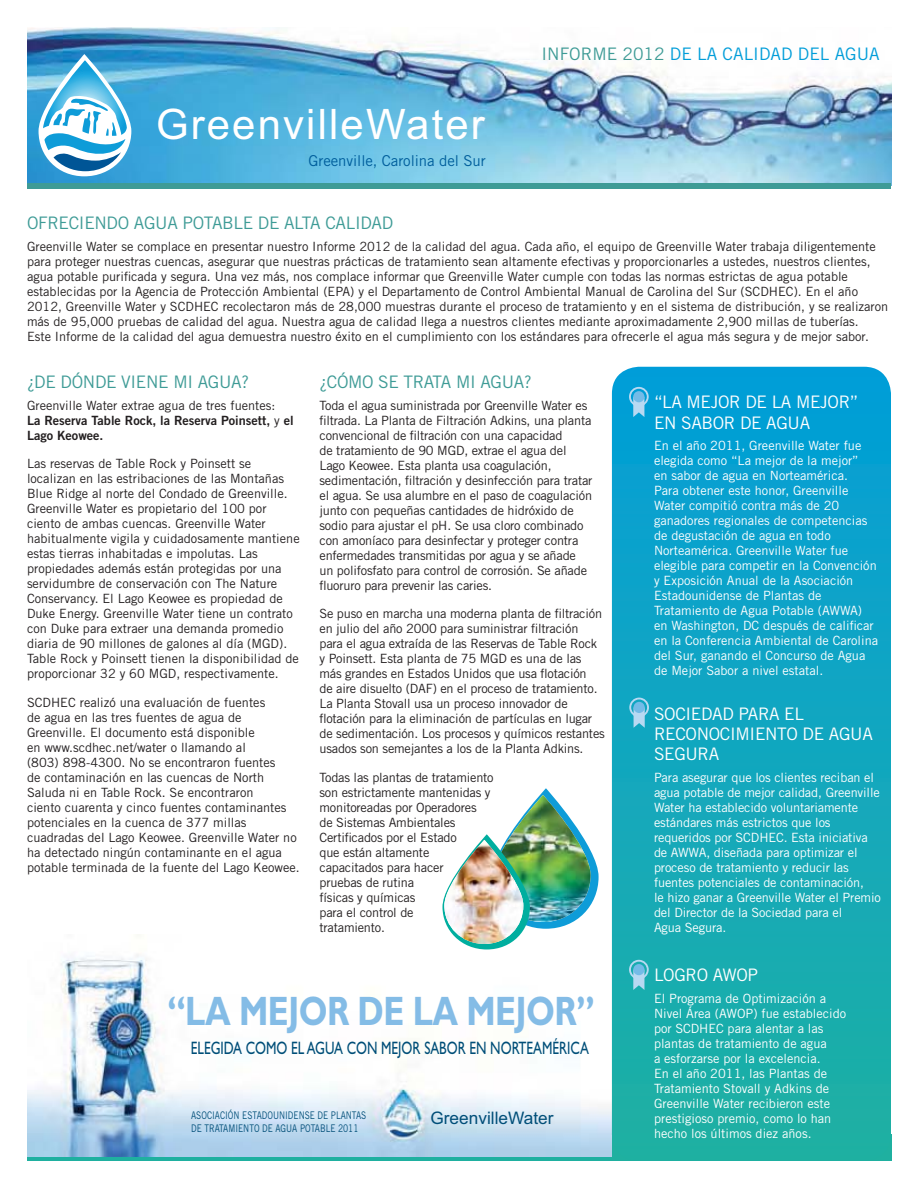
<style>
.page{position:relative;width:918px;height:1188px;background:#fff}
.page>*{position:absolute;margin:0;border:0;box-sizing:border-box;transform-origin:0 0}
.t1{font:42px "Arial";letter-spacing:.05em;color:#fff}
.t2{font:700 41.25px "Gill Sans";letter-spacing:-.015em;color:#84bce6;scale:.8 1}
.t3{font:18px "Gill Sans";color:#004e78;scale:.74 1}
.t4{font:17.25px/20.2px "Trade Gothic LT Std";letter-spacing:-.02em;color:#fff}
.t5{font:17.25px "Trade Gothic LT Std";letter-spacing:-.02em;color:#3e9b96}
.t6{font:17.25px "Trade Gothic LT Std";color:#009dd9}
.t7{font:17.25px "Arial";color:#004e78}
.t8{font:15px "Trade Gothic LT Std";letter-spacing:-.005em;color:#005e9c}
.t9{font:12.75px/15px "Trade Gothic LT Std";color:#231f20}
.t10{font:12.75px/15px "Trade Gothic LT Std";color:#fff}
.t11{font:12.75px/15px "Trade Gothic LT Std Bd 2";color:#231f20}
.t12{font:10.5px/12.6px "Trade Gothic LT Std";color:#004e78;scale:.8 1}
.s1{color:#3e9b96}
.s2{font-family:"Trade Gothic LT Std"}
</style>
<div class="page">
<img style="left:27px;top:27px;width:864px;height:156px">
<div style="left:27px;top:1135px;width:864px;height:26px;background:#1fb0a0"></div>
<img style="left:27px;top:935px;width:585px;height:222px">
<div style="left:612px;top:367px;width:279px;height:794px;background:linear-gradient(to bottom,#039ed8,#20b0a2);border-radius:27px"></div>
<div style="left:27px;top:183px;width:864px;height:6px;background:#3e9b96"></div>
<svg style="left:492px;top:788px;width:107px;height:141px"></svg>
<img style="left:494px;top:795px;width:97px;height:127px;border-radius:47px">
<svg style="left:443px;top:834px;width:87px;height:115px"></svg>
<img style="left:444px;top:840px;width:79px;height:104px;border-radius:39px">
<svg style="left:629px;top:387px;width:20px;height:30px"></svg>
<div style="left:633px;top:391px;width:11px;height:11px;background:#74bbe7;border-radius:50%"></div>
<svg style="left:629px;top:698px;width:20px;height:30px"></svg>
<div style="left:634px;top:702px;width:11px;height:11px;background:#74bbe7;border-radius:50%"></div>
<svg style="left:629px;top:960px;width:20px;height:30px"></svg>
<div style="left:633px;top:964px;width:11px;height:11px;background:#74bbe7;border-radius:50%"></div>
<svg style="left:39px;top:54px;width:92px;height:122px"></svg>
<svg style="left:43px;top:60px;width:84px;height:111px"></svg>
<h1 class="t1" style="left:156px;top:100px;width:330px">GreenvilleWater</h1>
<p class="t8" style="left:309px;top:155px;width:179px">Greenville, Carolina del Sur</p>
<h3 class="t6" style="left:542px;top:48px;width:340px"><span class="s1">INFORME 2012</span> DE LA CALIDAD DEL AGUA</h3>
<h3 class="t5" style="left:27px;top:217px;width:368px">OFRECIENDO AGUA POTABLE DE ALTA CALIDAD</h3>
<p class="t9" style="left:27px;top:240px;width:863px">Greenville Water se complace en presentar nuestro Informe 2012 de la calidad del agua. Cada año, el equipo de Greenville Water trabaja diligentemente para proteger nuestras cuencas, asegurar que nuestras prácticas de tratamiento sean altamente efectivas y proporcionarles a ustedes, nuestros clientes, agua potable purificada y segura. Una vez más, nos complace informar que Greenville Water cumple con todas las normas estrictas de agua potable establecidas por la Agencia de Protección Ambiental (EPA) y el Departamento de Control Ambiental Manual de Carolina del Sur (SCDHEC). En el año 2012, Greenville Water y SCDHEC recolectaron más de 28,000 muestras durante el proceso de tratamiento y en el sistema de distribución, y se realizaron más de 95,000 pruebas de calidad del agua. Nuestra agua de calidad llega a nuestros clientes mediante aproximadamente 2,900 millas de tuberías.<br>Este Informe de la calidad del agua demuestra nuestro éxito en el cumplimiento con los estándares para ofrecerle el agua más segura y de mejor sabor.</p>
<h3 class="t5" style="left:27px;top:376px;width:224px">¿DE DÓNDE VIENE MI AGUA?</h3>
<p class="t9" style="left:27px;top:399px;width:250px">Greenville Water extrae agua de tres fuentes:</p>
<p class="t11" style="left:27px;top:414px;width:268px">La Reserva Table Rock, la Reserva Poinsett, <span class="s2">y</span> el<br>Lago Keowee.</p>
<p class="t9" style="left:27px;top:458px;width:274px">Las reservas de Table Rock y Poinsett se localizan en las estribaciones de las Montañas Blue Ridge al norte del Condado de Greenville.<br>Greenville Water es propietario del 100 por ciento de ambas cuencas. Greenville Water habitualmente vigila y cuidadosamente mantiene estas tierras inhabitadas e impolutas. Las propiedades además están protegidas por una servidumbre de conservación con The Nature Conservancy. El Lago Keowee es propiedad de Duke Energy. Greenville Water tiene un contrato con Duke para extraer una demanda promedio diaria de 90 millones de galones al día (MGD).<br>Table Rock y Poinsett tienen la disponibilidad de proporcionar 32 y 60 MGD, respectivamente.</p>
<p class="t9" style="left:27px;top:696px;width:274px">SCDHEC realizó una evaluación de fuentes<br>de agua en las tres fuentes de agua de Greenville. El documento está disponible<br>en www.scdhec.net/water o llamando al<br>(803) 898-4300. No se encontraron fuentes<br>de contaminación en las cuencas de North Saluda ni en Table Rock. Se encontraron<br>ciento cuarenta y cinco fuentes contaminantes potenciales en la cuenca de 377 millas cuadradas del Lago Keowee. Greenville Water no ha detectado ningún contaminante en el agua potable terminada de la fuente del Lago Keowee.</p>
<h3 class="t5" style="left:320px;top:376px;width:214px">¿CÓMO SE TRATA MI AGUA?</h3>
<p class="t9" style="left:320px;top:399px;width:275px">Toda el agua suministrada por Greenville Water es filtrada. La Planta de Filtración Adkins, una planta convencional de filtración con una capacidad<br>de tratamiento de 90 MGD, extrae el agua del Lago Keowee. Esta planta usa coagulación, sedimentación, filtración y desinfección para tratar el agua. Se usa alumbre en el paso de coagulación junto con pequeñas cantidades de hidróxido de sodio para ajustar el pH. Se usa cloro combinado con amoníaco para desinfectar y proteger contra enfermedades transmitidas por agua y se añade un polifosfato para control de corrosión. Se añade fluoruro para prevenir las caries.</p>
<p class="t9" style="left:320px;top:607px;width:287px">Se puso en marcha una moderna planta de filtración en julio del año 2000 para suministrar filtración para el agua extraída de las Reservas de Table Rock y Poinsett. Esta planta de 75 MGD es una de las más grandes en Estados Unidos que usa flotación<br>de aire disuelto (DAF) en el proceso de tratamiento.<br>La Planta Stovall usa un proceso innovador de flotación para la eliminación de partículas en lugar de sedimentación. Los procesos y químicos restantes usados son semejantes a los de la Planta Adkins.</p>
<p class="t9" style="left:320px;top:771px;width:176px">Todas las plantas de tratamiento son estrictamente mantenidas y monitoreadas por Operadores<br>de Sistemas Ambientales<br>Certificados por el Estado<br>que están altamente capacitados para hacer<br>pruebas de rutina<br>físicas y químicas<br>para el control de<br>tratamiento.</p>
<h3 class="t4" style="left:654px;top:394px;width:206px">“LA MEJOR DE LA MEJOR”<br>EN SABOR DE AGUA</h3>
<p class="t10" style="left:654px;top:440px;width:226px">En el año 2011, Greenville Water fue elegida como “La mejor de la mejor”<br>en sabor de agua en Norteamérica.<br>Para obtener este honor, Greenville Water compitió contra más de 20 ganadores regionales de competencias de degustación de agua en todo Norteamérica. Greenville Water fue elegible para competir en la Convención y Exposición Anual de la Asociación Estadounidense de Plantas de Tratamiento de Agua Potable (AWWA) en Washington, DC después de calificar en la Conferencia Ambiental de Carolina del Sur, ganando el Concurso de Agua de Mejor Sabor a nivel estatal.</p>
<h3 class="t4" style="left:654px;top:705px;width:220px">SOCIEDAD PARA EL<br>RECONOCIMIENTO DE AGUA<br>SEGURA</h3>
<p class="t10" style="left:654px;top:771px;width:228px">Para asegurar que los clientes reciban el agua potable de mejor calidad, Greenville Water ha establecido voluntariamente estándares más estrictos que los requeridos por SCDHEC. Esta iniciativa de AWWA, diseñada para optimizar el proceso de tratamiento y reducir las fuentes potenciales de contaminación,<br>le hizo ganar a Greenville Water el Premio del Director de la Sociedad para el<br>Agua Segura.</p>
<h3 class="t4" style="left:654px;top:967px;width:106px">LOGRO AWOP</h3>
<p class="t10" style="left:654px;top:992px;width:194px">El Programa de Optimización a<br>Nivel Área (AWOP) fue establecido por SCDHEC para alentar a las plantas de tratamiento de agua<br>a esforzarse por la excelencia.<br>En el año 2011, las Plantas de<br>Tratamiento Stovall y Adkins de<br>Greenville Water recibieron este prestigioso premio, como lo han hecho los últimos diez años.</p>
<h2 class="t2" style="left:167px;top:986px;width:536px">“LA MEJOR DE LA MEJOR”</h2>
<h3 class="t3" style="left:191px;top:1037px;width:540px">ELEGIDA COMO EL AGUA CON MEJOR SABOR EN NORTEAMÉRICA</h3>
<p class="t12" style="left:191px;top:1110px;width:221px">ASOCIACIÓN ESTADOUNIDENSE DE PLANTAS<br>DE TRATAMIENTO DE AGUA POTABLE 2011</p>
<h3 class="t7" style="left:431px;top:1108px;width:125px">GreenvilleWater</h3>
</div>
